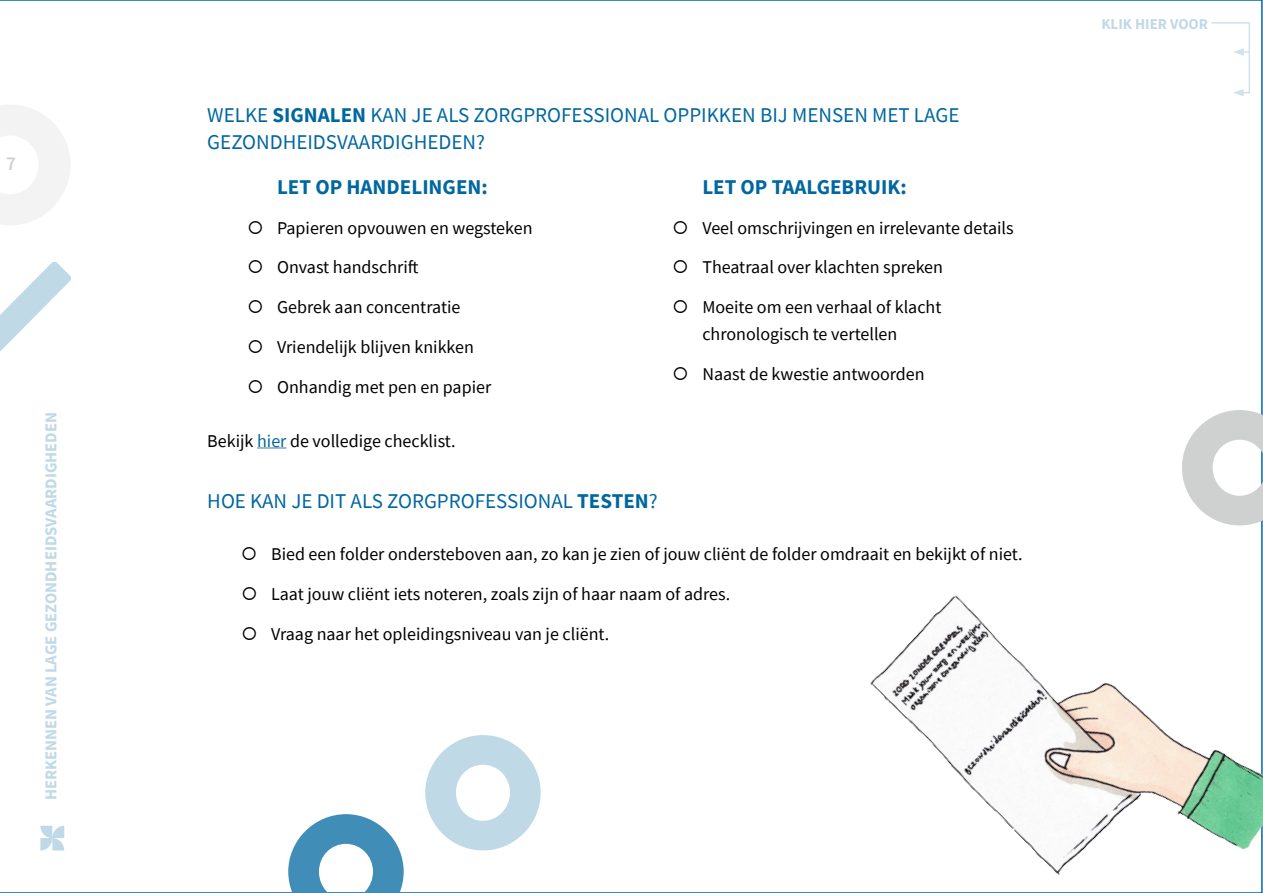
<style>
.page{position:relative;width:1263px;height:893px;background:#fff}
.page>*{position:absolute;margin:0;border:0;box-sizing:border-box;transform-origin:0 0}
.t1{font:21px/27px "Source Sans Pro";color:#00679f}
.t2{font:700 21px "Source Sans Pro";color:#00679f}
.t3{font:600 19.5px "Source Sans Pro";color:#cfd0d0}
.t4{font:18px/27px "Source Sans Pro";color:#000}
.t5{font:700 16.5px "Source Sans Pro";color:#bfd9e7}
.t6{font:700 15px "Source Sans Pro";color:#bfd9e7}
.s1{font-weight:700}
.s2{color:#00679f}
</style>
<div class="page">
<svg style="left:40px;top:826px;width:24px;height:24px"></svg>
<svg style="left:0;top:105px;width:70px;height:120px"></svg>
<svg style="left:1211px;top:22px;width:39px;height:74px"></svg>
<svg style="left:257px;top:447px;width:29px;height:1px"></svg>
<svg style="left:0;top:262px;width:71px;height:90px"></svg>
<svg style="left:288px;top:814px;width:116px;height:79px"></svg>
<svg style="left:425px;top:735px;width:116px;height:115px"></svg>
<svg style="left:1182px;top:410px;width:81px;height:115px"></svg>
<img style="left:803px;top:529px;width:460px;height:364px">
<p class="t3" style="left:6px;top:151px;width:12px">7</p>
<p class="t5" style="left:40px;top:800px;width:390px;rotate:-90deg">HERKENNEN VAN LAGE GEZONDHEIDSVAARDIGHEDEN</p>
<p class="t1" style="left:207px;top:101px;width:754px">WELKE <span class="s1">SIGNALEN</span> KAN JE ALS ZORGPROFESSIONAL OPPIKKEN BIJ MENSEN MET LAGE<br>GEZONDHEIDSVAARDIGHEDEN?</p>
<p class="t2" style="left:277px;top:173px;width:212px">LET OP HANDELINGEN:</p>
<p class="t4" style="left:277px;top:214px;width:257px">Papieren opvouwen en wegsteken</p>
<p class="t4" style="left:277px;top:254px;width:143px">Onvast handschrift</p>
<p class="t4" style="left:277px;top:294px;width:185px">Gebrek aan concentratie</p>
<p class="t4" style="left:277px;top:333px;width:198px">Vriendelijk blijven knikken</p>
<p class="t4" style="left:277px;top:373px;width:216px">Onhandig met pen en papier</p>
<p class="t2" style="left:702px;top:173px;width:206px">LET OP TAALGEBRUIK:</p>
<p class="t4" style="left:702px;top:214px;width:313px">Veel omschrijvingen en irrelevante details</p>
<p class="t4" style="left:702px;top:254px;width:242px">Theatraal over klachten spreken</p>
<p class="t4" style="left:702px;top:294px;width:241px">Moeite om een verhaal of klacht chronologisch te vertellen</p>
<p class="t4" style="left:702px;top:360px;width:224px">Naast de kwestie antwoorden</p>
<p class="t4" style="left:207px;top:427px;width:250px">Bekijk <span class="s2">hier</span> de volledige checklist.</p>
<p class="t1" style="left:207px;top:487px;width:452px">HOE KAN JE DIT ALS ZORGPROFESSIONAL <span class="s1">TESTEN</span>?</p>
<p class="t4" style="left:271px;top:541px;width:753px">Bied een folder ondersteboven aan, zo kan je zien of jouw cliënt de folder omdraait en bekijkt of niet.</p>
<p class="t4" style="left:271px;top:580px;width:461px">Laat jouw cliënt iets noteren, zoals zijn of haar naam of adres.</p>
<p class="t4" style="left:271px;top:620px;width:340px">Vraag naar het opleidingsniveau van je cliënt.</p>
<p class="t6" style="left:1101px;top:14px;width:108px">KLIK HIER VOOR</p>
</div>
